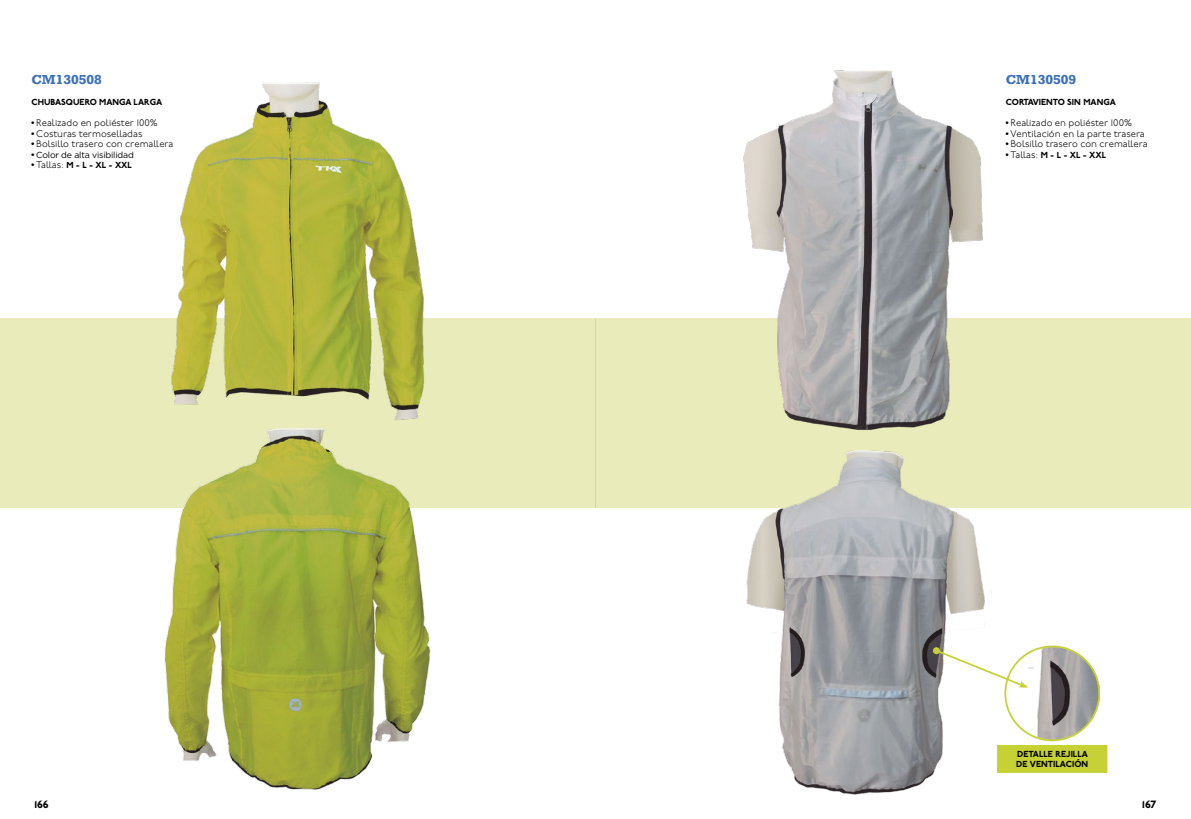
<style>
.page{position:relative;width:1191px;height:819px;background:#fff}
.page>*{position:absolute;margin:0;border:0;box-sizing:border-box;transform-origin:0 0}
.t1{font:700 12.25px "Rockwell Nova";color:#3b70b7}
.t2{font:800 10.5px "P22 Underground";color:#000}
.t3{font:300 9.62px "P22 Underground";color:#000}
.t4{font:800 8.75px/9.6px "P22 Underground";color:#000}
.t5{font:8.75px "Gotham";letter-spacing:-.02em;color:#000}
.t6{font:3.5px "Monotype Sorts";color:#000}
.s1{font-weight:300;font-size:9.62px}
</style>
<div class="page">
<div style="left:595px;top:318px;width:596px;height:189px;background:#e9ecba"></div>
<div style="left:0;top:318px;width:595px;height:189px;background:#e9ecba"></div>
<img style="left:133px;top:82px;width:338px;height:708px">
<img style="left:713px;top:70px;width:419px;height:725px">
<div style="left:1004px;top:645px;width:96px;height:96px;border:2px solid #c5d135;border-radius:50%"></div>
<svg style="left:934px;top:648px;width:94px;height:39px"></svg>
<div style="left:997px;top:745px;width:109px;height:27px;background:#c5d135"></div>
<p class="t1" style="left:32px;top:72px;width:72px">CM130508</p>
<p class="t4" style="left:32px;top:97px;width:132px">CHUBASQUERO MANGA LARGA</p>
<p class="t6" style="left:32px;top:121px;width:4px">l</p>
<p class="t3" style="left:36px;top:117px;width:123px">Realizado en poliéster 100%</p>
<p class="t6" style="left:32px;top:132px;width:4px">l</p>
<p class="t3" style="left:36px;top:128px;width:108px">Costuras termoselladas</p>
<p class="t6" style="left:32px;top:142px;width:4px">l</p>
<p class="t3" style="left:36px;top:138px;width:139px">Bolsillo trasero con cremallera</p>
<p class="t6" style="left:32px;top:153px;width:4px">l</p>
<p class="t5" style="left:36px;top:149px;width:99px">Color de alta visibilidad</p>
<p class="t6" style="left:32px;top:163px;width:4px">l</p>
<p class="t4" style="left:36px;top:160px;width:97px"><span class="s1">Tallas:</span> M - L - XL - XXL</p>
<p class="t1" style="left:1005px;top:72px;width:72px">CM130509</p>
<p class="t4" style="left:1005px;top:97px;width:111px">CORTAVIENTO SIN MANGA</p>
<p class="t6" style="left:1005px;top:121px;width:4px">l</p>
<p class="t3" style="left:1010px;top:117px;width:123px">Realizado en poliéster 100%</p>
<p class="t6" style="left:1005px;top:132px;width:4px">l</p>
<p class="t3" style="left:1010px;top:128px;width:136px">Ventilación en la parte trasera</p>
<p class="t6" style="left:1005px;top:142px;width:4px">l</p>
<p class="t3" style="left:1010px;top:138px;width:139px">Bolsillo trasero con cremallera</p>
<p class="t6" style="left:1005px;top:153px;width:4px">l</p>
<p class="t4" style="left:1010px;top:150px;width:97px"><span class="s1">Tallas:</span> M - L - XL - XXL</p>
<p class="t4" style="left:1016px;top:749px;width:73px">DETALLE REJILLA<br>DE VENTILACIÓN</p>
<p class="t2" style="left:34px;top:797px;width:16px">166</p>
<p class="t2" style="left:1142px;top:797px;width:16px">167</p>
</div>
